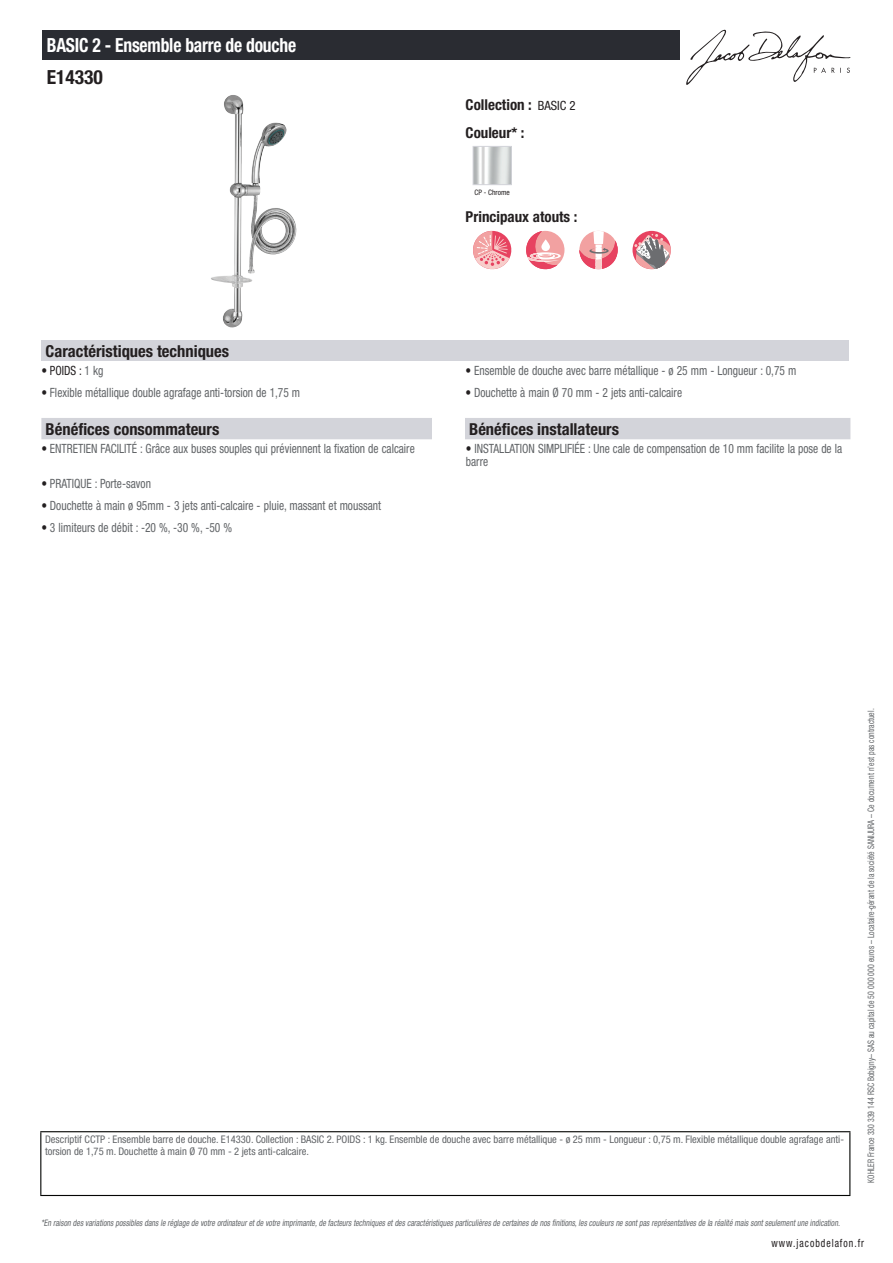
<style>
.page{position:relative;width:893px;height:1263px;background:#fff}
.page>*{position:absolute;margin:0;border:0;box-sizing:border-box;transform-origin:0 0}
.t1{font:700 condensed 19.5px "Helvetica Neue LT Std";letter-spacing:-.01em;color:#fff;scale:.9 1}
.t2{font:700 condensed 19.5px "Helvetica Neue LT Std";color:#231f20}
.t3{font:700 condensed 16.5px "Helvetica Neue LT Std";color:#231f20}
.t4{font:700 condensed 15px/27.8px "Helvetica Neue LT Std";color:#231f20}
.t5{font:condensed 12.75px/13.5px "Helvetica Neue LT Std";color:#626568;scale:.9 1}
.t6{font:condensed 12.75px "Helvetica Neue LT Std";color:#231f20;scale:.9 1}
.t7{font:condensed 11.25px "Helvetica Neue LT Std";letter-spacing:.1em;color:#231f20;scale:.87 1}
.t8{font:condensed 10.5px/12px "Helvetica Neue LT Std";color:#626568}
.t9{font:italic condensed 9px "Helvetica Neue LT Std";color:#626568;scale:.87 1}
.t10{font:condensed 9px "Helvetica Neue LT Std";color:#626568;scale:.87 1}
.t11{font:condensed 7.5px "Helvetica Neue LT Std";color:#231f20}
.s1{font-weight:400;font-size:12.75px}
.s2{color:#626568}
.s3{color:#231f20}
</style>
<div class="page">
<svg style="left:686px;top:30px;width:164px;height:55px"></svg>
<img style="left:211px;top:104px;width:43px;height:224px">
<img style="left:475px;top:148px;width:35px;height:35px">
<div style="left:473px;top:146px;width:39px;height:39px;border:1px solid #d3d4da"></div>
<svg style="left:473px;top:231px;width:38px;height:38px"></svg>
<div style="left:526px;top:231px;width:38px;height:38px;background:#f2a1a1;border-radius:50%"></div>
<svg style="left:526px;top:231px;width:35px;height:38px"></svg>
<svg style="left:579px;top:231px;width:39px;height:38px"></svg>
<svg style="left:632px;top:231px;width:39px;height:38px"></svg>
<svg style="left:634px;top:234px;width:37px;height:35px"></svg>
<div style="left:41px;top:340px;width:808px;height:21px;background:#d3d4da"></div>
<div style="left:41px;top:418px;width:809px;height:21px;background:#d3d4da"></div>
<div style="left:432px;top:418px;width:33px;height:21px;background:#fff"></div>
<div style="left:43px;top:30px;width:637px;height:30px;background:#2a2c32"></div>
<hr style="left:40px;top:1131px;width:810px;height:1px;background:#040503">
<hr style="left:40px;top:1132px;width:1px;height:63px;background:#040503">
<hr style="left:849px;top:1132px;width:1px;height:63px;background:#040503">
<hr style="left:40px;top:1195px;width:810px;height:1px;background:#040503">
<h1 class="t1" style="left:47px;top:33px;width:279px">BASIC 2 - Ensemble barre de douche</h1>
<h1 class="t2" style="left:47px;top:65px;width:58px">E14330</h1>
<p class="t4" style="left:466px;top:90px;width:112px">Collection : <span class="s1">BASIC 2<br></span>Couleur* :</p>
<p class="t11" style="left:474px;top:188px;width:37px">CP - Chrome</p>
<p class="t4" style="left:466px;top:203px;width:113px">Principaux atouts :</p>
<p class="t3" style="left:46px;top:341px;width:185px">Caractéristiques techniques</p>
<p class="t6" style="left:41px;top:363px;width:71px">• POIDS : <span class="s2">1 kg</span></p>
<p class="t5" style="left:466px;top:363px;width:369px"><span class="s3">•</span> Ensemble de douche avec barre métallique - ø 25 mm - Longueur : 0,75 m</p>
<p class="t5" style="left:41px;top:385px;width:289px"><span class="s3">•</span> Flexible métallique double agrafage anti-torsion de 1,75 m</p>
<p class="t5" style="left:466px;top:385px;width:242px"><span class="s3">•</span> Douchette à main Ø 70 mm - 2 jets anti-calcaire</p>
<p class="t3" style="left:46px;top:419px;width:175px">Bénéfices consommateurs</p>
<p class="t3" style="left:469px;top:419px;width:151px">Bénéfices installateurs</p>
<p class="t5" style="left:41px;top:441px;width:416px"><span class="s3">•</span> ENTRETIEN FACILITÉ : Grâce aux buses souples qui préviennent la fixation de calcaire</p>
<p class="t5" style="left:466px;top:441px;width:420px"><span class="s3">•</span> INSTALLATION SIMPLIFIÉE : Une cale de compensation de 10 mm facilite la pose de la barre</p>
<p class="t5" style="left:41px;top:477px;width:123px"><span class="s3">•</span> PRATIQUE : Porte-savon</p>
<p class="t5" style="left:41px;top:498px;width:379px"><span class="s3">•</span> Douchette à main ø 95mm - 3 jets anti-calcaire - pluie, massant et moussant</p>
<p class="t5" style="left:41px;top:520px;width:213px"><span class="s3">•</span> 3 limiteurs de débit : -20 %, -30 %, -50 %</p>
<p class="t8" style="left:45px;top:1134px;width:800px">Descriptif CCTP : Ensemble barre de douche. E14330. Collection : BASIC 2. POIDS : 1 kg. Ensemble de douche avec barre métallique - ø 25 mm - Longueur : 0,75 m. Flexible métallique double agrafage anti&shy;torsion de 1,75 m. Douchette à main Ø 70 mm - 2 jets anti-calcaire.</p>
<p class="t10" style="left:866px;top:1183px;width:547px;rotate:-90deg">KOHLER France 330 339 144 RSC Bobigny– SAS au capital de 50 000 000 euros – Locataire-gérant de la société SANIJURA – Ce document n’est pas contractuel.</p>
<p class="t9" style="left:41px;top:1217px;width:922px">*En raison desvariationspossiblesdansle réglage de votre ordinateuretde votre imprimante,de facteurstechniquesetdescaractéristiquesparticulièresde certainesde nosfinitions,lescouleursne sontpasreprésentativesde la réalité maissontseulementune indication.</p>
<p class="t7" style="left:772px;top:1237px;width:108px">www.jacobdelafon.fr</p>
</div>
